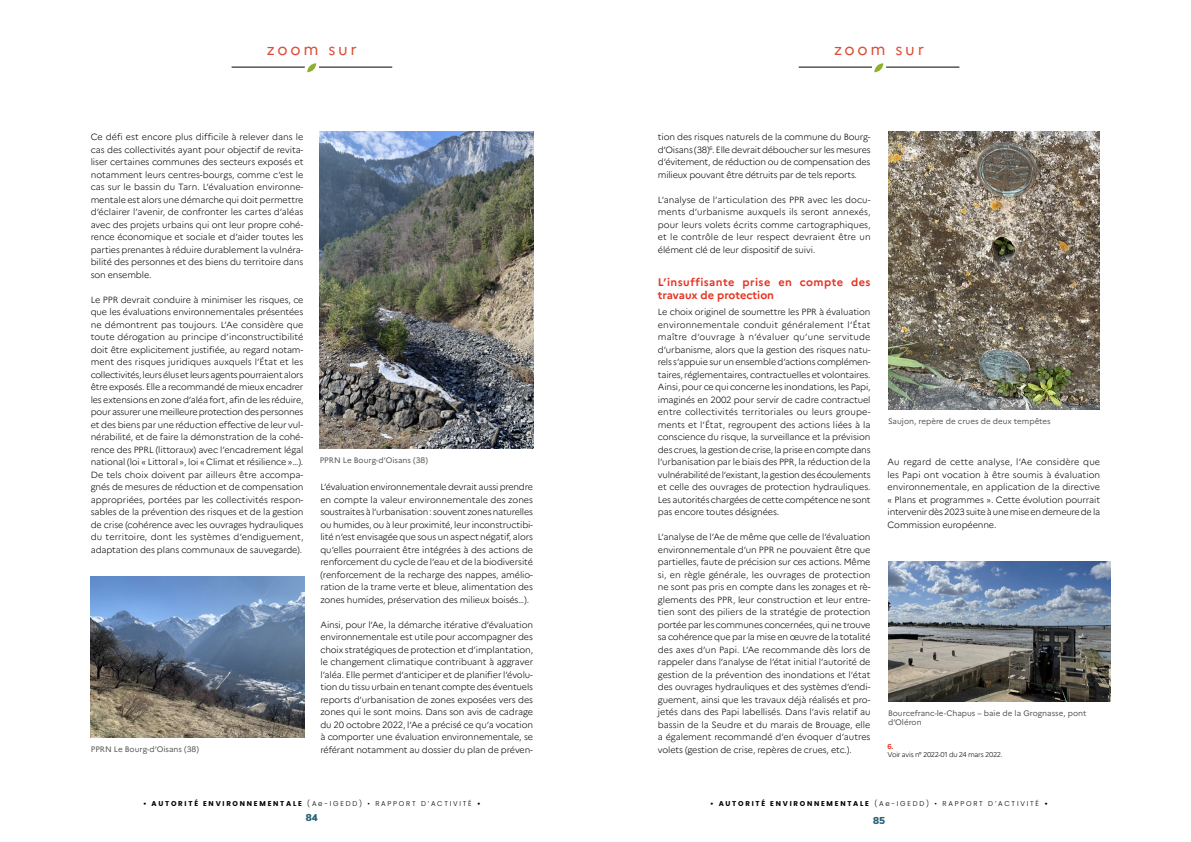
<style>
.page{position:relative;width:1191px;height:842px;background:#fff}
.page>*{position:absolute;margin:0;border:0;box-sizing:border-box;transform-origin:0 0}
.t1{font:16px "Marianne";letter-spacing:.17em;color:#dd4d37}
.INTER1{font:700 11px/13.2px "Marianne";letter-spacing:.035em;color:#e63323}
.t2{font:900 10px "Nunito";color:#266278}
.TXT_COURANT{font:300 9px/12.5px "Marianne";letter-spacing:-.01em;color:#000;text-align:justify}
.LÉGENDES{font:8px/9.6px "Marianne";color:#575756}
.t3{font:300 7px "Poppins";letter-spacing:.25em;color:#000}
.NOTE_BAS_DE_PAGE{font:300 7px "Marianne";letter-spacing:-.03em;color:#000}
.NOTE_BAS_DE_PAGE_N{font:700 7px "Marianne";color:#e63323}
.s1{font-weight:700}
</style>
<div class="page">
<svg style="left:307px;top:63px;width:9px;height:9px"></svg>
<hr style="left:231px;top:67px;width:74px;height:1px;background:#000">
<hr style="left:319px;top:67px;width:73px;height:1px;background:#000">
<svg style="left:874px;top:63px;width:9px;height:9px"></svg>
<hr style="left:798px;top:67px;width:74px;height:1px;background:#000">
<hr style="left:886px;top:67px;width:73px;height:1px;background:#000">
<img style="left:888px;top:132px;width:211px;height:278px">
<img style="left:319px;top:132px;width:214px;height:316px">
<img style="left:90px;top:576px;width:214px;height:161px">
<img style="left:888px;top:561px;width:222px;height:140px">
<h1 class="t1" style="left:267px;top:39px;width:91px">zoom sur</h1>
<h1 class="t1" style="left:834px;top:39px;width:91px">zoom sur</h1>
<p class="TXT_COURANT" style="left:91px;top:131px;width:214px">Ce défi est encore plus difficile à relever dans le cas des collectivités ayant pour objectif de revita&shy;liser certaines communes des secteurs exposés et notamment leurs centres-bourgs, comme c’est le cas sur le bassin du Tarn. L’évaluation environne&shy;mentale est alors une démarche qui doit permettre d’éclairer l’avenir, de confronter les cartes d’aléas avec des projets urbains qui ont leur propre cohé&shy;rence économique et sociale et d’aider toutes les parties prenantes à réduire durablement la vulnéra&shy;bilité des personnes et des biens du territoire dans son ensemble.</p>
<p class="TXT_COURANT" style="left:91px;top:293px;width:214px">Le PPR devrait conduire à minimiser les risques, ce que les évaluations environnementales présentées ne démontrent pas toujours. L’Ae considère que toute dérogation au principe d’inconstructibilité doit être explicitement justifiée, au regard notam&shy;ment des risques juridiques auxquels l’État et les collectivités, leurs élus et leurs agents pourraient alors être exposés. Elle a recommandé de mieux encadrer les extensions en zone d’aléa fort, afin de les réduire, pour assurer une meilleure protection des personnes et des biens par une réduction effective de leur vul&shy;nérabilité, et de faire la démonstration de la cohé&shy;rence des PPRL (littoraux) avec l’encadrement légal national (loi « Littoral », loi « Climat et résilience »…).<br>De tels choix doivent par ailleurs être accompa&shy;gnés de mesures de réduction et de compensation appropriées, portées par les collectivités respon&shy;sables de la prévention des risques et de la gestion de crise (cohérence avec les ouvrages hydrauliques du territoire, dont les systèmes d’endiguement, adaptation des plans communaux de sauvegarde).</p>
<p class="LÉGENDES" style="left:91px;top:744px;width:110px">PPRN Le Bourg-d’Oisans (38)</p>
<p class="LÉGENDES" style="left:320px;top:455px;width:110px">PPRN Le Bourg-d’Oisans (38)</p>
<p class="TXT_COURANT" style="left:320px;top:481px;width:214px">L’évaluation environnementale devrait aussi prendre en compte la valeur environnementale des zones soustraites à l’urbanisation : souvent zones naturelles ou humides, ou à leur proximité, leur inconstructibi&shy;lité n’est envisagée que sous un aspect négatif, alors qu’elles pourraient être intégrées à des actions de renforcement du cycle de l’eau et de la biodiversité (renforcement de la recharge des nappes, amélio&shy;ration de la trame verte et bleue, alimentation des zones humides, préservation des milieux boisés…).</p>
<p class="TXT_COURANT" style="left:320px;top:618px;width:214px">Ainsi, pour l’Ae, la démarche itérative d’évaluation environnementale est utile pour accompagner des choix stratégiques de protection et d’implantation, le changement climatique contribuant à aggraver l’aléa. Elle permet d’anticiper et de planifier l’évolu&shy;tion du tissu urbain en tenant compte des éventuels reports d’urbanisation de zones exposées vers des zones qui le sont moins. Dans son avis de cadrage du 20 octobre 2022, l’Ae a précisé ce qu’a vocation à comporter une évaluation environnementale, se référant notamment au dossier du plan de préven-</p>
<p class="TXT_COURANT" style="left:658px;top:131px;width:214px">tion des risques naturels de la commune du Bourg&shy;d’Oisans (38)<sup>6</sup>. Elle devrait déboucher sur les mesures d’évitement, de réduction ou de compensation des milieux pouvant être détruits par de tels reports.</p>
<p class="TXT_COURANT" style="left:658px;top:193px;width:214px">L’analyse de l’articulation des PPR avec les docu&shy;ments d’urbanisme auxquels ils seront annexés, pour leurs volets écrits comme cartographiques, et le contrôle de leur respect devraient être un élément clé de leur dispositif de suivi.</p>
<p class="INTER1" style="left:658px;top:275px;width:214px">L’insuffisante prise en compte des travaux de protection</p>
<p class="TXT_COURANT" style="left:658px;top:306px;width:214px">Le choix originel de soumettre les PPR à évaluation environnementale conduit généralement l’État maître d’ouvrage à n’évaluer qu’une servitude d’urbanisme, alors que la gestion des risques natu&shy;rels s’appuie sur un ensemble d’actions complémen&shy;taires, réglementaires, contractuelles et volontaires.<br>Ainsi, pour ce qui concerne les inondations, les Papi, imaginés en 2002 pour servir de cadre contractuel entre collectivités territoriales ou leurs groupe&shy;ments et l’État, regroupent des actions liées à la conscience du risque, la surveillance et la prévision des crues, la gestion de crise, la prise en compte dans l’urbanisation par le biais des PPR, la réduction de la vulnérabilité de l’existant, la gestion des écoulements et celle des ouvrages de protection hydrauliques.<br>Les autorités chargées de cette compétence ne sont pas encore toutes désignées.</p>
<p class="TXT_COURANT" style="left:658px;top:531px;width:214px">L’analyse de l’Ae de même que celle de l’évaluation environnementale d’un PPR ne pouvaient être que partielles, faute de précision sur ces actions. Même si, en règle générale, les ouvrages de protection ne sont pas pris en compte dans les zonages et rè&shy;glements des PPR, leur construction et leur entre&shy;tien sont des piliers de la stratégie de protection portée par les communes concernées, qui ne trouve sa cohérence que par la mise en œuvre de la totalité des axes d’un Papi. L’Ae recommande dès lors de rappeler dans l’analyse de l’état initial l’autorité de gestion de la prévention des inondations et l’état des ouvrages hydrauliques et des systèmes d’endi&shy;guement, ainsi que les travaux déjà réalisés et pro&shy;jetés dans des Papi labellisés. Dans l’avis relatif au bassin de la Seudre et du marais de Brouage, elle a également recommandé d’en évoquer d’autres volets (gestion de crise, repères de crues, etc.).</p>
<p class="LÉGENDES" style="left:888px;top:417px;width:164px">Saujon, repère de crues de deux tempêtes</p>
<p class="TXT_COURANT" style="left:887px;top:456px;width:214px">Au regard de cette analyse, l’Ae considère que les Papi ont vocation à être soumis à évaluation environnementale, en application de la directive « Plans et programmes ». Cette évolution pourrait intervenir dès 2023 suite à une mise en demeure de la Commission européenne.</p>
<p class="LÉGENDES" style="left:888px;top:708px;width:200px">Bourcefranc-le-Chapus – baie de la Grognasse, pont d’Oléron</p>
<p class="NOTE_BAS_DE_PAGE_N" style="left:887px;top:742px;width:7px">6.</p>
<p class="NOTE_BAS_DE_PAGE" style="left:887px;top:750px;width:117px">Voir avis n° 2022-01 du 24 mars 2022.</p>
<p class="t3" style="left:143px;top:799px;width:339px"><span class="s1">• AUTORITÉ ENVIRONNEMENTALE</span> (Ae-IGEDD) • RAPPORT D’ACTIVITÉ <span class="s1">•</span></p>
<p class="t3" style="left:710px;top:799px;width:339px"><span class="s1">• AUTORITÉ ENVIRONNEMENTALE</span> (Ae-IGEDD) • RAPPORT D’ACTIVITÉ <span class="s1">•</span></p>
<p class="t2" style="left:306px;top:810px;width:13px">84</p>
<p class="t2" style="left:873px;top:813px;width:13px">85</p>
</div>
